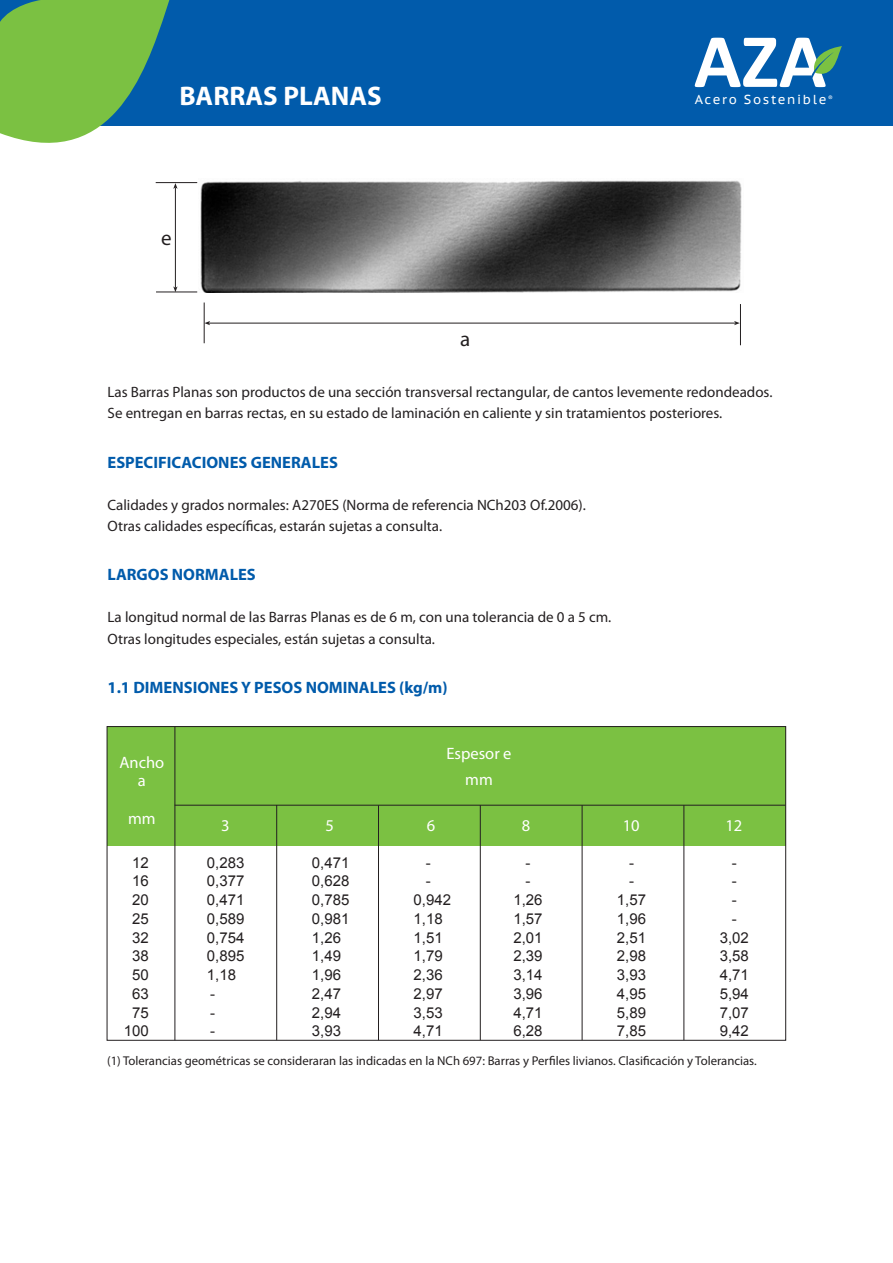
<style>
.page{position:relative;width:893px;height:1263px;background:#fff}
.page>*{position:absolute;margin:0;border:0;box-sizing:border-box;transform-origin:0 0}
.t1{font:700 27px "Myriad Pro";color:#fff}
.t2{font:21px "Myriad Pro";color:#231f20}
.t3{font:700 16.5px "Myriad Pro";color:#015bab}
.t4{font:16.5px/18.1px "Myriad Pro";color:#fff;text-align:center}
.t5{font:15px/21px "Myriad Pro";color:#231f20}
.t6{font:15px "Arial";color:#231f20}
.t7{font:13.05px "PT Sans Caption";letter-spacing:.13em;color:#fff}
.t8{font:12.75px "Myriad Pro";color:#231f20}
</style>
<div class="page">
<hr style="left:156px;top:182px;width:41px;height:1px;background:#231f20">
<img style="left:200px;top:180px;width:542px;height:113px">
<svg style="left:205px;top:321px;width:5px;height:4px"></svg>
<svg style="left:734px;top:321px;width:6px;height:4px"></svg>
<hr style="left:209px;top:323px;width:526px;height:1px;background:#231f20">
<hr style="left:204px;top:302px;width:1px;height:41px;background:#231f20">
<hr style="left:740px;top:304px;width:1px;height:41px;background:#231f20">
<svg style="left:173px;top:286px;width:5px;height:6px"></svg>
<svg style="left:173px;top:183px;width:5px;height:6px"></svg>
<hr style="left:175px;top:187px;width:1px;height:101px;background:#231f20">
<hr style="left:156px;top:292px;width:41px;height:1px;background:#231f20">
<div style="left:107px;top:726px;width:679px;height:120px;background:#7bc142"></div>
<hr style="left:175px;top:726px;width:1px;height:314px;background:#231f20">
<hr style="left:276px;top:805px;width:1px;height:235px;background:#231f20">
<hr style="left:175px;top:805px;width:610px;height:1px;background:#231f20">
<hr style="left:378px;top:805px;width:1px;height:235px;background:#231f20">
<hr style="left:582px;top:805px;width:1px;height:235px;background:#231f20">
<hr style="left:684px;top:805px;width:1px;height:235px;background:#231f20">
<hr style="left:480px;top:805px;width:1px;height:235px;background:#231f20">
<div style="left:0;top:0;width:893px;height:125px;background:#015bab"></div>
<svg style="left:0;top:0;width:169px;height:143px"></svg>
<svg style="left:695px;top:38px;width:147px;height:49px"></svg>
<h1 class="t1" style="left:179px;top:80px;width:204px">BARRAS PLANAS</h1>
<p class="t7" style="left:695px;top:91px;width:140px">Acero Sostenible <sup>®</sup></p>
<h2 class="t2" style="left:161px;top:226px;width:12px">e</h2>
<h2 class="t2" style="left:460px;top:327px;width:12px">a</h2>
<p class="t5" style="left:108px;top:382px;width:666px">Las Barras Planas son productos de una sección transversal rectangular, de cantos levemente redondeados.<br>Se entregan en barras rectas, en su estado de laminación en caliente y sin tratamientos posteriores.</p>
<p class="t3" style="left:108px;top:453px;width:232px">ESPECIFICACIONES GENERALES</p>
<p class="t5" style="left:108px;top:495px;width:480px">Calidades y grados normales: A270ES (Norma de referencia NCh203 Of.2006).<br>Otras calidades específicas, estarán sujetas a consulta.</p>
<p class="t3" style="left:108px;top:566px;width:150px">LARGOS NORMALES</p>
<p class="t5" style="left:108px;top:607px;width:505px">La longitud normal de las Barras Planas es de 6 m, con una tolerancia de 0 a 5 cm.<br>Otras longitudes especiales, están sujetas a consulta.</p>
<p class="t3" style="left:108px;top:678px;width:342px">1.1 DIMENSIONES Y PESOS NOMINALES (kg/m)</p>
<p class="t4" style="left:119px;top:754px;width:46px">Ancho a</p>
<p class="t4" style="left:128px;top:810px;width:29px">mm</p>
<p class="t4" style="left:446px;top:741px;width:67px;line-height:25.2px">Espesor e mm</p>
<p class="t4" style="left:221px;top:817px;width:10px">3</p>
<p class="t4" style="left:325px;top:817px;width:10px">5</p>
<p class="t4" style="left:427px;top:817px;width:10px">6</p>
<p class="t4" style="left:522px;top:817px;width:10px">8</p>
<p class="t4" style="left:623px;top:817px;width:18px">10</p>
<p class="t4" style="left:725px;top:817px;width:18px">12</p>
<p class="t6" style="left:132px;top:852px;width:18px">12</p>
<p class="t6" style="left:207px;top:852px;width:39px">0,283</p>
<p class="t6" style="left:312px;top:852px;width:39px">0,471</p>
<p class="t6" style="left:426px;top:852px;width:6px">-</p>
<p class="t6" style="left:525px;top:852px;width:6px">-</p>
<p class="t6" style="left:629px;top:852px;width:6px">-</p>
<p class="t6" style="left:732px;top:852px;width:6px">-</p>
<p class="t6" style="left:132px;top:871px;width:18px">16</p>
<p class="t6" style="left:207px;top:871px;width:39px">0,377</p>
<p class="t6" style="left:312px;top:871px;width:39px">0,628</p>
<p class="t6" style="left:426px;top:871px;width:6px">-</p>
<p class="t6" style="left:525px;top:871px;width:6px">-</p>
<p class="t6" style="left:629px;top:871px;width:6px">-</p>
<p class="t6" style="left:732px;top:871px;width:6px">-</p>
<p class="t6" style="left:132px;top:890px;width:18px">20</p>
<p class="t6" style="left:207px;top:890px;width:39px">0,471</p>
<p class="t6" style="left:312px;top:890px;width:39px">0,785</p>
<p class="t6" style="left:414px;top:890px;width:39px">0,942</p>
<p class="t6" style="left:513px;top:890px;width:31px">1,26</p>
<p class="t6" style="left:617px;top:890px;width:31px">1,57</p>
<p class="t6" style="left:732px;top:890px;width:6px">-</p>
<p class="t6" style="left:132px;top:909px;width:18px">25</p>
<p class="t6" style="left:207px;top:909px;width:39px">0,589</p>
<p class="t6" style="left:312px;top:909px;width:39px">0,981</p>
<p class="t6" style="left:414px;top:909px;width:31px">1,18</p>
<p class="t6" style="left:513px;top:909px;width:31px">1,57</p>
<p class="t6" style="left:617px;top:909px;width:31px">1,96</p>
<p class="t6" style="left:732px;top:909px;width:6px">-</p>
<p class="t6" style="left:132px;top:927px;width:18px">32</p>
<p class="t6" style="left:207px;top:927px;width:39px">0,754</p>
<p class="t6" style="left:312px;top:927px;width:31px">1,26</p>
<p class="t6" style="left:414px;top:927px;width:31px">1,51</p>
<p class="t6" style="left:513px;top:927px;width:31px">2,01</p>
<p class="t6" style="left:617px;top:927px;width:31px">2,51</p>
<p class="t6" style="left:720px;top:927px;width:31px">3,02</p>
<p class="t6" style="left:132px;top:946px;width:18px">38</p>
<p class="t6" style="left:207px;top:946px;width:39px">0,895</p>
<p class="t6" style="left:312px;top:946px;width:31px">1,49</p>
<p class="t6" style="left:414px;top:946px;width:31px">1,79</p>
<p class="t6" style="left:513px;top:946px;width:31px">2,39</p>
<p class="t6" style="left:617px;top:946px;width:31px">2,98</p>
<p class="t6" style="left:720px;top:946px;width:31px">3,58</p>
<p class="t6" style="left:132px;top:965px;width:18px">50</p>
<p class="t6" style="left:207px;top:965px;width:31px">1,18</p>
<p class="t6" style="left:312px;top:965px;width:31px">1,96</p>
<p class="t6" style="left:414px;top:965px;width:31px">2,36</p>
<p class="t6" style="left:513px;top:965px;width:31px">3,14</p>
<p class="t6" style="left:617px;top:965px;width:31px">3,93</p>
<p class="t6" style="left:720px;top:965px;width:31px">4,71</p>
<p class="t6" style="left:132px;top:984px;width:18px">63</p>
<p class="t6" style="left:210px;top:984px;width:6px">-</p>
<p class="t6" style="left:312px;top:984px;width:31px">2,47</p>
<p class="t6" style="left:414px;top:984px;width:31px">2,97</p>
<p class="t6" style="left:513px;top:984px;width:31px">3,96</p>
<p class="t6" style="left:617px;top:984px;width:31px">4,95</p>
<p class="t6" style="left:720px;top:984px;width:31px">5,94</p>
<p class="t6" style="left:132px;top:1002px;width:18px">75</p>
<p class="t6" style="left:210px;top:1002px;width:6px">-</p>
<p class="t6" style="left:312px;top:1002px;width:31px">2,94</p>
<p class="t6" style="left:414px;top:1002px;width:31px">3,53</p>
<p class="t6" style="left:513px;top:1002px;width:31px">4,71</p>
<p class="t6" style="left:617px;top:1002px;width:31px">5,89</p>
<p class="t6" style="left:720px;top:1002px;width:31px">7,07</p>
<p class="t6" style="left:124px;top:1021px;width:27px">100</p>
<p class="t6" style="left:210px;top:1021px;width:6px">-</p>
<p class="t6" style="left:312px;top:1021px;width:31px">3,93</p>
<p class="t6" style="left:414px;top:1021px;width:31px">4,71</p>
<p class="t6" style="left:513px;top:1021px;width:31px">6,28</p>
<p class="t6" style="left:617px;top:1021px;width:31px">7,85</p>
<p class="t6" style="left:720px;top:1021px;width:31px">9,42</p>
<p class="t8" style="left:107px;top:1054px;width:651px">(1) Tolerancias geométricas se consideraran las indicadas en la NCh 697: Barras y Perfiles livianos. Clasificación y Tolerancias.</p>
</div>
